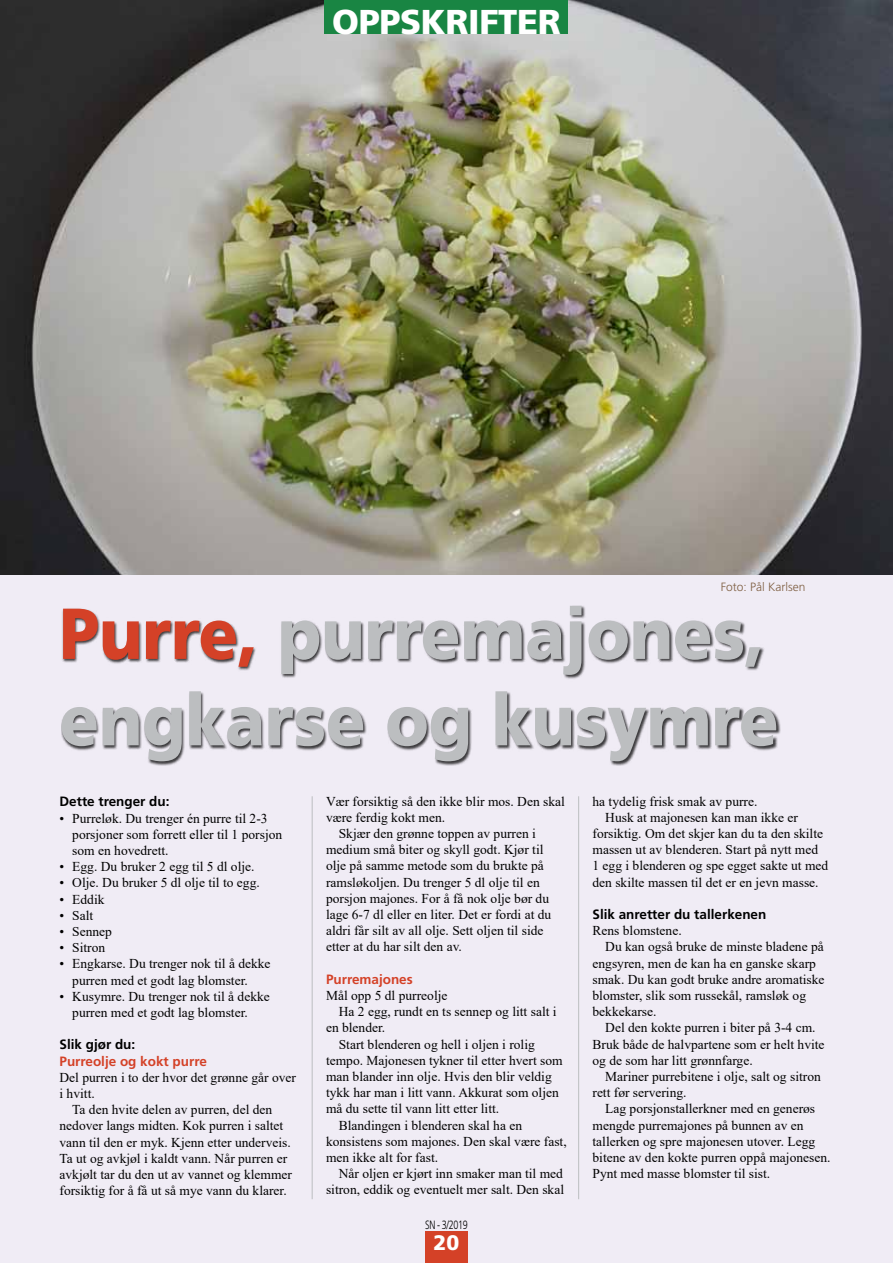
<style>
.page{position:relative;width:893px;height:1263px;background:#fff}
.page>*{position:absolute;margin:0;border:0;box-sizing:border-box;transform-origin:0 0}
.t1{font:900 72px/86.4px "Frutiger LT Std";color:#bcbec0;scale:.9 1}
.t2{font:900 34.5px "Frutiger LT Std";letter-spacing:-.01em;color:#fff}
.t3{font:900 21px "Frutiger LT Std";color:#fff}
.t4{font:13.5px/16.2px "Times New Roman";color:#000}
.t5{font:700 13.5px "Frutiger LT Std";color:#000}
.t6{font:700 13.5px "Frutiger LT Std";color:#d44127}
.t7{font:300 12px "Frutiger LT Std";color:#7f5f42}
.t8{font:300 12px "Frutiger LT Std";letter-spacing:-.04em;color:#000;scale:.75 1}
.s1{color:#d44127}
</style>
<div class="page">
<div style="left:0;top:575px;width:893px;height:688px;background:#f0ecf5"></div>
<img style="left:0;top:0;width:893px;height:575px">
<div style="left:325px;top:0;width:243px;height:34px;background:#198543"></div>
<div style="left:61px;top:605px;width:719px;height:161px;background:#000;opacity:.75"></div>
<div style="left:425px;top:1231px;width:43px;height:32px;background:#d44127"></div>
<hr style="left:312px;top:796px;width:1px;height:403px;background:#bcbec0">
<hr style="left:578px;top:796px;width:1px;height:403px;background:#bcbec0">
<h2 class="t2" style="left:332px;top:1px;width:230px">OPPSKRIFTER</h2>
<p class="t7" style="left:721px;top:580px;width:86px">Foto: Pål Karlsen</p>
<h1 class="t1" style="left:60px;top:590px;width:800px"><span class="s1">Purre,</span> purremajones, engkarse og kusymre</h1>
<p class="t4" style="left:326px;top:792px;width:240px">Vær forsiktig så den ikke blir mos. Den skal</p>
<p class="t4" style="left:326px;top:809px;width:121px">være ferdig kokt men.</p>
<p class="t4" style="left:339px;top:825px;width:199px">Skjær den grønne toppen av purren i</p>
<p class="t4" style="left:326px;top:841px;width:219px">medium små biter og skyll godt. Kjør til</p>
<p class="t4" style="left:326px;top:857px;width:219px">olje på samme metode som du brukte på</p>
<p class="t4" style="left:326px;top:873px;width:215px">ramsløkoljen. Du trenger 5 dl olje til en</p>
<p class="t4" style="left:326px;top:890px;width:225px">porsjon majones. For å få nok olje bør du</p>
<p class="t4" style="left:326px;top:906px;width:227px">lage 6-7 dl eller en liter. Det er fordi at du</p>
<p class="t4" style="left:326px;top:922px;width:219px">aldri får silt av all olje. Sett oljen til side</p>
<p class="t4" style="left:326px;top:938px;width:137px">etter at du har silt den av.</p>
<p class="t6" style="left:326px;top:971px;width:88px">Purremajones</p>
<p class="t4" style="left:326px;top:987px;width:123px">Mål opp 5 dl purreolje</p>
<p class="t4" style="left:339px;top:1003px;width:219px">Ha 2 egg, rundt en ts sennep og litt salt i</p>
<p class="t4" style="left:326px;top:1019px;width:61px">en blender.</p>
<p class="t4" style="left:339px;top:1035px;width:198px">Start blenderen og hell i oljen i rolig</p>
<p class="t4" style="left:326px;top:1052px;width:238px">tempo. Majonesen tykner til etter hvert som</p>
<p class="t4" style="left:326px;top:1068px;width:227px">man blander inn olje. Hvis den blir veldig</p>
<p class="t4" style="left:326px;top:1084px;width:234px">tykk har man i litt vann. Akkurat som oljen</p>
<p class="t4" style="left:326px;top:1100px;width:175px">må du sette til vann litt etter litt.</p>
<p class="t4" style="left:339px;top:1116px;width:185px">Blandingen i blenderen skal ha en</p>
<p class="t4" style="left:326px;top:1133px;width:242px">konsistens som majones. Den skal være fast,</p>
<p class="t4" style="left:326px;top:1149px;width:114px">men ikke alt for fast.</p>
<p class="t4" style="left:339px;top:1165px;width:226px">Når oljen er kjørt inn smaker man til med</p>
<p class="t4" style="left:326px;top:1181px;width:240px">sitron, eddik og eventuelt mer salt. Den skal</p>
<p class="t4" style="left:592px;top:792px;width:166px">ha tydelig frisk smak av purre.</p>
<p class="t4" style="left:605px;top:809px;width:194px">Husk at majonesen kan man ikke er</p>
<p class="t4" style="left:592px;top:825px;width:232px">forsiktig. Om det skjer kan du ta den skilte</p>
<p class="t4" style="left:592px;top:841px;width:227px">massen ut av blenderen. Start på nytt med</p>
<p class="t4" style="left:592px;top:857px;width:237px">1 egg i blenderen og spe egget sakte ut med</p>
<p class="t4" style="left:592px;top:873px;width:228px">den skilte massen til det er en jevn masse.</p>
<p class="t5" style="left:592px;top:906px;width:175px">Slik anretter du tallerkenen</p>
<p class="t4" style="left:592px;top:922px;width:91px">Rens blomstene.</p>
<p class="t4" style="left:605px;top:938px;width:220px">Du kan også bruke de minste bladene på</p>
<p class="t4" style="left:592px;top:954px;width:225px">engsyren, men de kan ha en ganske skarp</p>
<p class="t4" style="left:592px;top:971px;width:234px">smak. Du kan godt bruke andre aromatiske</p>
<p class="t4" style="left:592px;top:987px;width:215px">blomster, slik som russekål, ramsløk og</p>
<p class="t4" style="left:592px;top:1003px;width:66px">bekkekarse.</p>
<p class="t4" style="left:605px;top:1019px;width:212px">Del den kokte purren i biter på 3-4 cm.</p>
<p class="t4" style="left:592px;top:1035px;width:234px">Bruk både de halvpartene som er helt hvite</p>
<p class="t4" style="left:592px;top:1052px;width:162px">og de som har litt grønnfarge.</p>
<p class="t4" style="left:605px;top:1068px;width:217px">Mariner purrebitene i olje, salt og sitron</p>
<p class="t4" style="left:592px;top:1084px;width:96px">rett før servering.</p>
<p class="t4" style="left:605px;top:1100px;width:211px">Lag porsjonstallerkner med en generøs</p>
<p class="t4" style="left:592px;top:1116px;width:213px">mengde purremajones på bunnen av en</p>
<p class="t4" style="left:592px;top:1133px;width:224px">tallerken og spre majonesen utover. Legg</p>
<p class="t4" style="left:592px;top:1149px;width:240px">bitene av den kokte purren oppå majonesen.</p>
<p class="t4" style="left:592px;top:1165px;width:179px">Pynt med masse blomster til sist.</p>
<p class="t5" style="left:60px;top:794px;width:112px">Dette trenger du:</p>
<p class="t4" style="left:72px;top:809px;width:211px;text-indent:-13px">• Purreløk. Du trenger én purre til 2-3 porsjoner som forrett eller til 1 porsjon som en hovedrett.</p>
<p class="t4" style="left:60px;top:858px;width:196px">• Egg. Du bruker 2 egg til 5 dl olje.</p>
<p class="t4" style="left:60px;top:874px;width:202px">• Olje. Du bruker 5 dl olje til to egg.</p>
<p class="t4" style="left:60px;top:890px;width:47px">• Eddik</p>
<p class="t4" style="left:60px;top:907px;width:35px">• Salt</p>
<p class="t4" style="left:60px;top:923px;width:54px">• Sennep</p>
<p class="t4" style="left:60px;top:939px;width:47px">• Sitron</p>
<p class="t4" style="left:72px;top:955px;width:200px;text-indent:-13px">• Engkarse. Du trenger nok til å dekke purren med et godt lag blomster.</p>
<p class="t4" style="left:72px;top:988px;width:199px;text-indent:-13px">• Kusymre. Du trenger nok til å dekke purren med et godt lag blomster.</p>
<p class="t5" style="left:60px;top:1037px;width:77px">Slik gjør du:</p>
<p class="t6" style="left:60px;top:1053px;width:149px">Purreolje og kokt purre</p>
<p class="t4" style="left:60px;top:1069px;width:238px">Del purren i to der hvor det grønne går over</p>
<p class="t4" style="left:60px;top:1085px;width:37px">i hvitt.</p>
<p class="t4" style="left:72px;top:1101px;width:202px">Ta den hvite delen av purren, del den</p>
<p class="t4" style="left:60px;top:1117px;width:225px">nedover langs midten. Kok purren i saltet</p>
<p class="t4" style="left:60px;top:1133px;width:233px">vann til den er myk. Kjenn etter underveis.</p>
<p class="t4" style="left:60px;top:1150px;width:229px">Ta ut og avkjøl i kaldt vann. Når purren er</p>
<p class="t4" style="left:60px;top:1166px;width:234px">avkjølt tar du den ut av vannet og klemmer</p>
<p class="t4" style="left:60px;top:1182px;width:229px">forsiktig for å få ut så mye vann du klarer.</p>
<p class="t8" style="left:425px;top:1218px;width:58px">SN - 3/2019</p>
<h3 class="t3" style="left:434px;top:1230px;width:27px">20</h3>
</div>
